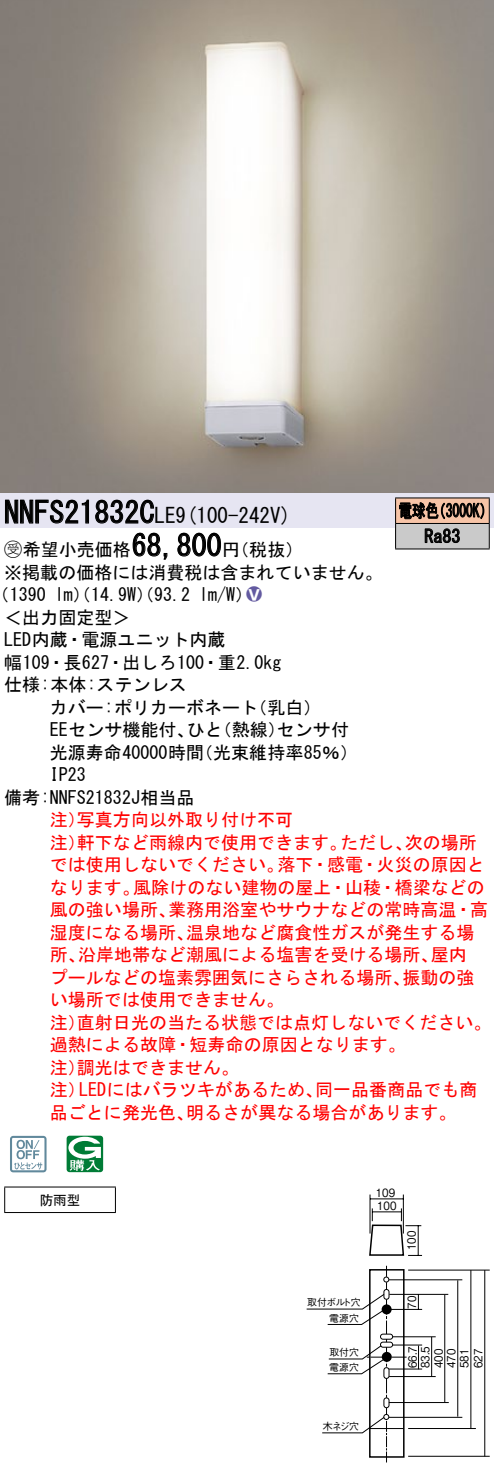
<style>
.page{position:relative;width:494px;height:1471px;background:#fff}
.page>*{position:absolute;margin:0;border:0;box-sizing:border-box;transform-origin:0 0}
.t1{font:30px "MS Gothic";color:#000}
.t2{font:21px "MS Gothic";color:#000}
.t3{font:18px/22.5px "MS Gothic";color:#f00}
.t4{font:18px/22.8px "MS Gothic";color:#000}
.t5{font:18px/25.5px "MS Gothic";color:#000;scale:.75 1}
.t6{font:18px "Ford Classification 1";color:#635aa0}
.t7{font:13.5px "MS Gothic";color:#000}
.t8{font:11.4px/12.9px "Gothic BBB Pro Medium 90 pv RKSJ H";color:#000;scale:.9 1}
.t9{font:9.9px/15.3px "Gothic BBB Pro Medium 90 pv RKSJ H";letter-spacing:-.025em;color:#000}
.t10{font:9.9px/15.9px "Gothic BBB Pro Medium 90 pv RKSJ H";letter-spacing:-.05em;color:#000;text-align:right}
.s1{font-size:30px}
.s2{font-family:"Ford Classification 1"}
.s3{color:#fff}
</style>
<div class="page">
<img style="left:0;top:0;width:493px;height:493px">
<div style="left:0;top:493px;width:493px;height:34px;background:#e6e5f2"></div>
<svg style="left:5px;top:499px;width:84px;height:25px"></svg>
<svg style="left:95px;top:499px;width:59px;height:25px"></svg>
<svg style="left:132px;top:532px;width:36px;height:28px"></svg>
<svg style="left:177px;top:532px;width:44px;height:25px"></svg>
<svg style="left:10px;top:1136px;width:36px;height:36px"></svg>
<svg style="left:67px;top:1136px;width:36px;height:36px"></svg>
<hr style="left:4px;top:1186px;width:112px;height:1px;background:#000">
<svg style="left:4px;top:1187px;width:1px;height:25px"></svg>
<svg style="left:115px;top:1187px;width:1px;height:25px"></svg>
<hr style="left:4px;top:1212px;width:112px;height:1px;background:#000">
<hr style="left:395px;top:497px;width:94px;height:1px;background:#000">
<svg style="left:394px;top:498px;width:95px;height:51px;background:#a5948b"></svg>
<hr style="left:444px;top:1295px;width:1px;height:107px;background:#000">
<hr style="left:430px;top:1337px;width:1px;height:39px;background:#000">
<hr style="left:457px;top:1280px;width:1px;height:137px;background:#000">
<hr style="left:392px;top:1336px;width:43px;height:1px;background:#000">
<hr style="left:392px;top:1344px;width:29px;height:2px;background:#000">
<hr style="left:388px;top:1368px;width:33px;height:2px;background:#000">
<hr style="left:388px;top:1376px;width:47px;height:1px;background:#000">
<hr style="left:388px;top:1309px;width:33px;height:1px;background:#000">
<hr style="left:389px;top:1294px;width:59px;height:1px;background:#000">
<hr style="left:388px;top:1402px;width:60px;height:1px;background:#000">
<hr style="left:388px;top:1417px;width:74px;height:1px;background:#000">
<hr style="left:388px;top:1279px;width:74px;height:1px;background:#000">
<hr style="left:408px;top:1270px;width:81px;height:1px;background:#000">
<hr style="left:408px;top:1428px;width:67px;height:1px;background:#000">
<hr style="left:408px;top:1456px;width:81px;height:1px;background:#000">
<svg style="left:417px;top:1295px;width:1px;height:14px"></svg>
<hr style="left:369px;top:1195px;width:1px;height:39px;background:#000">
<hr style="left:402px;top:1195px;width:1px;height:39px;background:#000">
<hr style="left:370px;top:1198px;width:33px;height:1px;background:#000">
<div style="left:368px;top:1269px;width:36px;height:189px;border:2px solid #000"></div>
<div style="left:383px;top:1397px;width:6px;height:11px;border:1px solid #000;border-radius:3px"></div>
<hr style="left:470px;top:1270px;width:1px;height:159px;background:#000">
<hr style="left:484px;top:1270px;width:1px;height:186px;background:#000">
<svg style="left:369px;top:1208px;width:52px;height:48px"></svg>
<hr style="left:369px;top:1428px;width:34px;height:1px;background:#000">
<svg style="left:306px;top:1266px;width:100px;height:132px"></svg>
<svg style="left:322px;top:1408px;width:67px;height:54px"></svg>
<h1 class="t1" style="left:4px;top:497px;width:137px">NNFS21832</h1>
<p class="t2" style="left:139px;top:505px;width:153px"><span class="s1">C</span>LE (9 100-242 (V</p>
<h1 class="t1" style="left:131px;top:530px;width:91px">68,800</h1>
<p class="t4" style="left:4px;top:538px;width:379px"><span class="s2">B</span>希望小売価格<br>※掲載の価格には消費税は含まれていません。</p>
<p class="t6" style="left:246px;top:585px;width:17px">2<span class="s3">8</span></p>
<p class="t4" style="left:222px;top:538px;width:82px">（円税抜(</p>
<p class="t4" style="left:199px;top:584px;width:55px">l m (W/</p>
<p class="t4" style="left:-8px;top:584px;width:56px">（1390</p>
<p class="t4" style="left:4px;top:606px;width:127px">＜出力固定型&lt;</p>
<p class="t4" style="left:4px;top:629px;width:223px">LED内蔵・電源ユニット内蔵</p>
<p class="t4" style="left:4px;top:651px;width:278px">幅109・長627・出しろ100・重2.0kg</p>
<p class="t4" style="left:4px;top:674px;width:184px">仕様:本体:ステンレス</p>
<p class="t4" style="left:249px;top:696px;width:73px">（乳白(</p>
<p class="t4" style="left:55px;top:584px;width:137px">lm）（14.9 ）（W 93.2</p>
<p class="t4" style="left:50px;top:696px;width:210px">カバー:ポリカーボネート</p>
<p class="t4" style="left:213px;top:719px;width:73px">（熱線）</p>
<p class="t4" style="left:50px;top:719px;width:146px">EEセンサ機能付、</p>
<p class="t4" style="left:276px;top:719px;width:73px">センサ付</p>
<p class="t4" style="left:186px;top:719px;width:37px">ひと</p>
<p class="t4" style="left:50px;top:741px;width:156px">光源寿命40000時間</p>
<p class="t4" style="left:50px;top:764px;width:37px">IP23</p>
<p class="t4" style="left:4px;top:786px;width:192px">備考:NNFS21832J相当品</p>
<p class="t3" style="left:77px;top:809px;width:217px">写真方向以外取り付け不可</p>
<p class="t4" style="left:195px;top:741px;width:164px">（光束維持率85％(</p>
<p class="t3" style="left:50px;top:809px;width:37px">注）</p>
<p class="t5" style="left:424px;top:498px;width:49px;text-indent:-26px">電球色<br>Ra83</p>
<p class="t5" style="left:432px;top:498px;width:82px">（3000 (K</p>
<p class="t3" style="left:77px;top:831px;width:271px">軒下など雨線内で使用できます。</p>
<p class="t3" style="left:50px;top:831px;width:37px">注）</p>
<p class="t3" style="left:340px;top:831px;width:73px">ただし、</p>
<p class="t3" style="left:404px;top:831px;width:73px">次の場所</p>
<p class="t3" style="left:277px;top:854px;width:208px">落下・感電・火災の原因と</p>
<p class="t3" style="left:133px;top:854px;width:352px;text-indent:-83px">では使用しないでください。<br>風除けのない建物の屋上・山稜・橋梁などの</p>
<p class="t3" style="left:50px;top:876px;width:91px">なります。</p>
<p class="t3" style="left:168px;top:899px;width:321px">業務用浴室やサウナなどの常時高温・高</p>
<p class="t3" style="left:50px;top:899px;width:127px">風の強い場所、</p>
<p class="t3" style="left:186px;top:921px;width:290px">温泉地など腐食性ガスが発生する場</p>
<p class="t3" style="left:50px;top:921px;width:145px">湿度になる場所、</p>
<p class="t3" style="left:78px;top:944px;width:362px">沿岸地帯など潮風による塩害を受ける場所、</p>
<p class="t3" style="left:50px;top:944px;width:37px">所、</p>
<p class="t3" style="left:430px;top:944px;width:37px">屋内</p>
<p class="t3" style="left:50px;top:966px;width:361px">プールなどの塩素雰囲気にさらされる場所、い場所では使用できません。</p>
<p class="t3" style="left:77px;top:1011px;width:415px">直射日光の当たる状態では点灯しないでください。</p>
<p class="t3" style="left:402px;top:966px;width:73px">振動の強</p>
<p class="t3" style="left:50px;top:1011px;width:37px">注）</p>
<p class="t3" style="left:50px;top:1034px;width:357px">過熱による故障・短寿命の原因となります。</p>
<p class="t3" style="left:77px;top:1056px;width:163px">調光はできません。</p>
<p class="t3" style="left:50px;top:1056px;width:37px">注）</p>
<p class="t3" style="left:79px;top:1079px;width:245px">LEDにはバラツキがあるため、</p>
<p class="t3" style="left:315px;top:1079px;width:163px">同一品番商品でも商</p>
<p class="t3" style="left:50px;top:1079px;width:37px">注）</p>
<p class="t3" style="left:50px;top:1101px;width:145px">品ごとに発光色、</p>
<p class="t3" style="left:186px;top:1101px;width:272px">明るさが異なる場合があります。</p>
<p class="t7" style="left:40px;top:1193px;width:42px">防雨型</p>
<p class="t8" style="left:375px;top:1184px;width:24px">109<br>100</p>
<p class="t8" style="left:403px;top:1250px;width:23px;rotate:-90deg">100</p>
<p class="t10" style="left:307px;top:1293px;width:55px">取付ボルト穴電源穴</p>
<p class="t9" style="left:329px;top:1344px;width:31px">取付穴電源穴</p>
<p class="t8" style="left:403px;top:1309px;width:16px;rotate:-90deg">70</p>
<p class="t8" style="left:417px;top:1368px;width:26px;rotate:-90deg">83.5<br>400<br>470<br>581</p>
<p class="t8" style="left:404px;top:1368px;width:26px;rotate:-90deg">66.7</p>
<p class="t8" style="left:469px;top:1368px;width:23px;rotate:-90deg">627</p>
<p class="t9" style="left:322px;top:1417px;width:38px">木ネジ穴</p>
</div>
